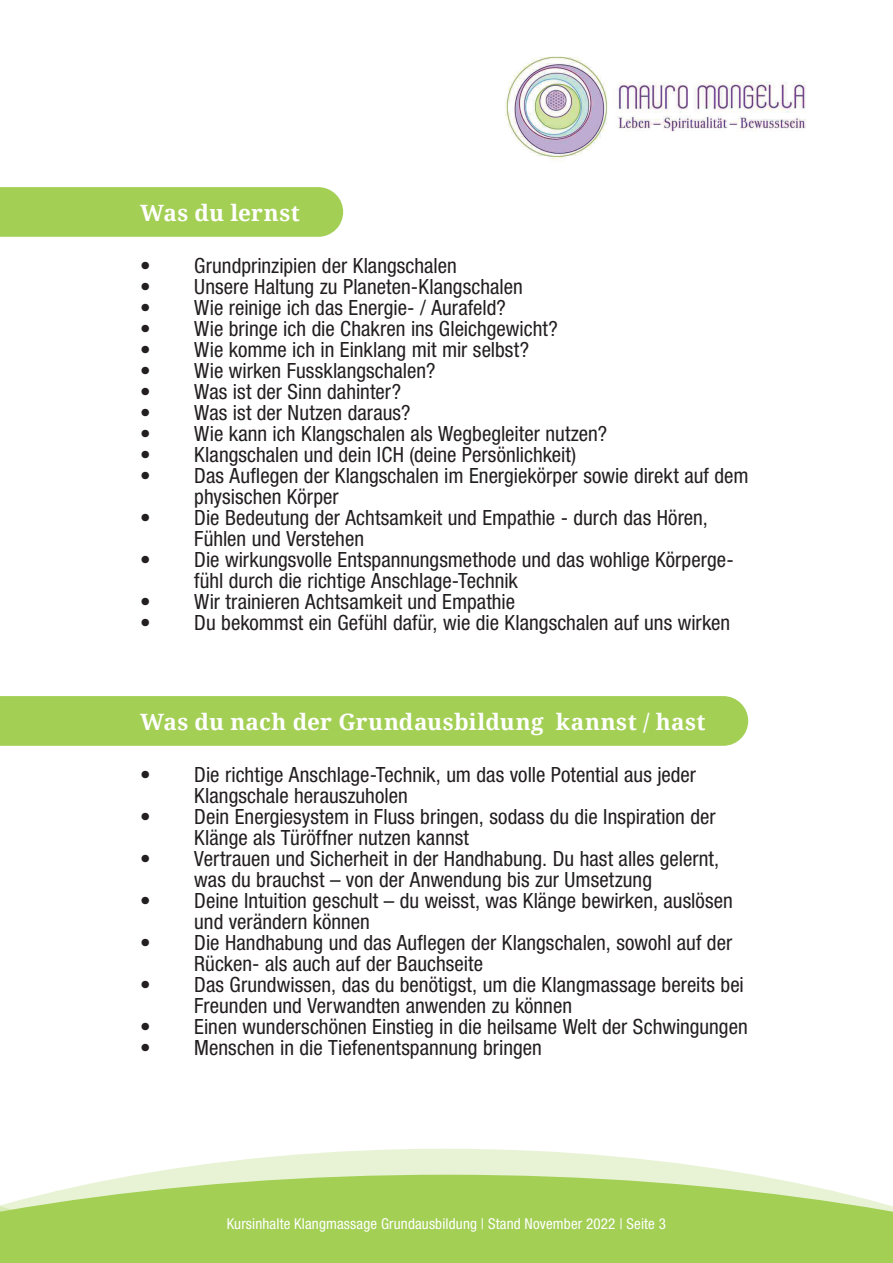
<style>
.page{position:relative;width:893px;height:1263px;background:#fff}
.page>*{position:absolute;margin:0;border:0;box-sizing:border-box;transform-origin:0 0}
.t1{font:700 22.5px "Noto Serif";letter-spacing:.015em;color:#fff}
.t2{font:condensed 21px/21px "Helvetica Neue LT Std";color:#231f20}
.t3{font:condensed 15px "Helvetica Neue LT Std";letter-spacing:.01em;color:#fff}
</style>
<div class="page">
<svg style="left:401px;top:1149px;width:492px;height:114px;fill:#a3cf55"></svg>
<div style="left:401px;top:1175px;width:174px;height:88px;background:#a3cf55"></div>
<svg style="left:0;top:1149px;width:401px;height:114px;fill:#a3cf55"></svg>
<img style="left:505px;top:56px;width:301px;height:105px">
<div style="left:0;top:187px;width:343px;height:50px;background:#a3cf55"></div>
<div style="left:0;top:696px;width:748px;height:50px;background:#a3cf55"></div>
<p class="t1" style="left:140px;top:197px;width:161px">Was du lernst</p>
<p class="t2" style="left:140px;top:255px;width:318px">• Grundprinzipien der Klangschalen</p>
<p class="t2" style="left:140px;top:276px;width:384px">• Unsere Haltung zu Planeten-Klangschalen</p>
<p class="t2" style="left:140px;top:297px;width:367px">• Wie reinige ich das Energie- / Aurafeld?</p>
<p class="t2" style="left:140px;top:318px;width:419px">• Wie bringe ich die Chakren ins Gleichgewicht?</p>
<p class="t2" style="left:140px;top:339px;width:390px">• Wie komme ich in Einklang mit mir selbst?</p>
<p class="t2" style="left:140px;top:360px;width:297px">• Wie wirken Fussklangschalen?</p>
<p class="t2" style="left:140px;top:381px;width:262px">• Was ist der Sinn dahinter?</p>
<p class="t2" style="left:140px;top:402px;width:272px">• Was ist der Nutzen daraus?</p>
<p class="t2" style="left:140px;top:423px;width:468px">• Wie kann ich Klangschalen als Wegbegleiter nutzen?</p>
<p class="t2" style="left:140px;top:444px;width:437px">• Klangschalen und dein ICH (deine Persönlichkeit)</p>
<p class="t2" style="left:194px;top:465px;width:556px;text-indent:-54px">• Das Auflegen der Klangschalen im Energiekörper sowie direkt auf dem physischen Körper</p>
<p class="t2" style="left:194px;top:507px;width:515px;text-indent:-54px">• Die Bedeutung der Achtsamkeit und Empathie - durch das Hören,<br>Fühlen und Verstehen</p>
<p class="t2" style="left:194px;top:549px;width:541px;text-indent:-54px">• Die wirkungsvolle Entspannungsmethode und das wohlige Körperge&shy;fühl durch die richtige Anschlage-Technik</p>
<p class="t2" style="left:140px;top:591px;width:376px">• Wir trainieren Achtsamkeit und Empathie</p>
<p class="t2" style="left:140px;top:612px;width:591px">• Du bekommst ein Gefühl dafür, wie die Klangschalen auf uns wirken</p>
<p class="t1" style="left:140px;top:706px;width:567px">Was du nach der Grundausbildung kannst / hast</p>
<p class="t2" style="left:194px;top:764px;width:503px;text-indent:-54px">• Die richtige Anschlage-Technik, um das volle Potential aus jeder<br>Klangschale herauszuholen</p>
<p class="t2" style="left:194px;top:806px;width:523px;text-indent:-54px">• Dein Energiesystem in Fluss bringen, sodass du die Inspiration der<br>Klänge als Türöffner nutzen kannst</p>
<p class="t2" style="left:194px;top:848px;width:526px;text-indent:-54px">• Vertrauen und Sicherheit in der Handhabung. Du hast alles gelernt, was du brauchst – von der Anwendung bis zur Umsetzung</p>
<p class="t2" style="left:194px;top:890px;width:540px;text-indent:-54px">• Deine Intuition geschult – du weisst, was Klänge bewirken, auslösen und verändern können</p>
<p class="t2" style="left:194px;top:932px;width:539px;text-indent:-54px">• Die Handhabung und das Auflegen der Klangschalen, sowohl auf der<br>Rücken- als auch auf der Bauchseite</p>
<p class="t2" style="left:194px;top:974px;width:551px;text-indent:-54px">• Das Grundwissen, das du benötigst, um die Klangmassage bereits bei<br>Freunden und Verwandten anwenden zu können</p>
<p class="t2" style="left:140px;top:1016px;width:609px">• Einen wunderschönen Einstieg in die heilsame Welt der Schwingungen</p>
<p class="t2" style="left:140px;top:1037px;width:403px">• Menschen in die Tiefenentspannung bringen</p>
<p class="t3" style="left:227px;top:1215px;width:441px">Kursinhalte Klangmassage Grundausbildung | Stand November 2022 | Seite 3</p>
</div>
